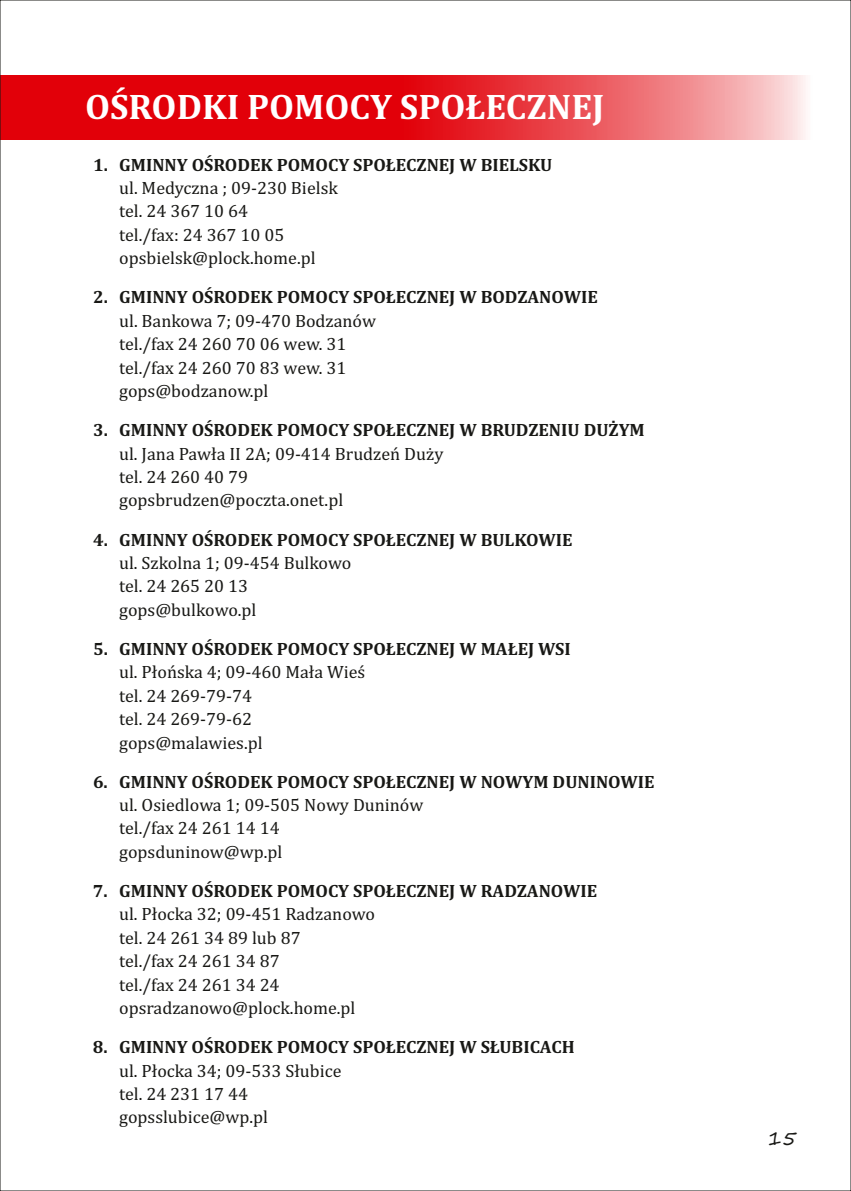
<style>
.page{position:relative;width:851px;height:1191px;background:#fff}
.page>*{position:absolute;margin:0;border:0;box-sizing:border-box;transform-origin:0 0}
.t1{font:700 36px "Cambria";color:#fff}
.t2{font:24px "Segoe Print";color:#181815}
.t3{font:18px/23.4px "Cambria";color:#181815}
.t4{font:700 18px "Cambria";color:#181815}
</style>
<div class="page">
<svg style="left:2px;top:75px;width:804px;height:65px;background:#e73239"></svg>
<h1 class="t1" style="left:85px;top:91px;width:521px">OŚRODKI POMOCY SPOŁECZNEJ</h1>
<p class="t4" style="left:93px;top:157px;width:461px">1. GMINNY OŚRODEK POMOCY SPOŁECZNEJ W BIELSKU</p>
<p class="t3" style="left:119px;top:177px;width:220px">ul. Medyczna ; 09-230 Bielsk tel. 24 367 10 64<br>tel./fax: 24 367 10 05 opsbielsk@plock.home.pl</p>
<p class="t4" style="left:93px;top:289px;width:506px">2. GMINNY OŚRODEK POMOCY SPOŁECZNEJ W BODZANOWIE</p>
<p class="t3" style="left:119px;top:310px;width:258px">ul. Bankowa 7; 09-470 Bodzanów tel./fax 24 260 70 06 wew. 31 tel./fax 24 260 70 83 wew. 31 gops@bodzanow.pl</p>
<p class="t4" style="left:93px;top:422px;width:553px">3. GMINNY OŚRODEK POMOCY SPOŁECZNEJ W BRUDZENIU DUŻYM</p>
<p class="t3" style="left:119px;top:443px;width:326px">ul. Jana Pawła II 2A; 09-414 Brudzeń Duży tel. 24 260 40 79 gopsbrudzen@poczta.onet.pl</p>
<p class="t4" style="left:93px;top:531px;width:481px">4. GMINNY OŚRODEK POMOCY SPOŁECZNEJ W BULKOWIE</p>
<p class="t3" style="left:119px;top:552px;width:234px">ul. Szkolna 1; 09-454 Bulkowo tel. 24 265 20 13 gops@bulkowo.pl</p>
<p class="t4" style="left:93px;top:641px;width:479px">5. GMINNY OŚRODEK POMOCY SPOŁECZNEJ W MAŁEJ WSI</p>
<p class="t3" style="left:119px;top:661px;width:248px">ul. Płońska 4; 09-460 Mała Wieś tel. 24 269-79-74<br>tel. 24 269-79-62 gops@malawies.pl</p>
<p class="t4" style="left:93px;top:773px;width:563px">6. GMINNY OŚRODEK POMOCY SPOŁECZNEJ W NOWYM DUNINOWIE</p>
<p class="t3" style="left:119px;top:794px;width:306px">ul. Osiedlowa 1; 09-505 Nowy Duninów tel./fax 24 261 14 14 gopsduninow@wp.pl</p>
<p class="t4" style="left:93px;top:883px;width:505px">7. GMINNY OŚRODEK POMOCY SPOŁECZNEJ W RADZANOWIE</p>
<p class="t3" style="left:119px;top:903px;width:257px">ul. Płocka 32; 09-451 Radzanowo tel. 24 261 34 89 lub 87<br>tel./fax 24 261 34 87<br>tel./fax 24 261 34 24 opsradzanowo@plock.home.pl</p>
<p class="t4" style="left:93px;top:1039px;width:483px">8. GMINNY OŚRODEK POMOCY SPOŁECZNEJ W SŁUBICACH</p>
<p class="t3" style="left:119px;top:1060px;width:224px">ul. Płocka 34; 09-533 Słubice tel. 24 231 17 44 gopsslubice@wp.pl</p>
<h2 class="t2" style="left:767px;top:1127px;width:30px">15</h2>
</div>
